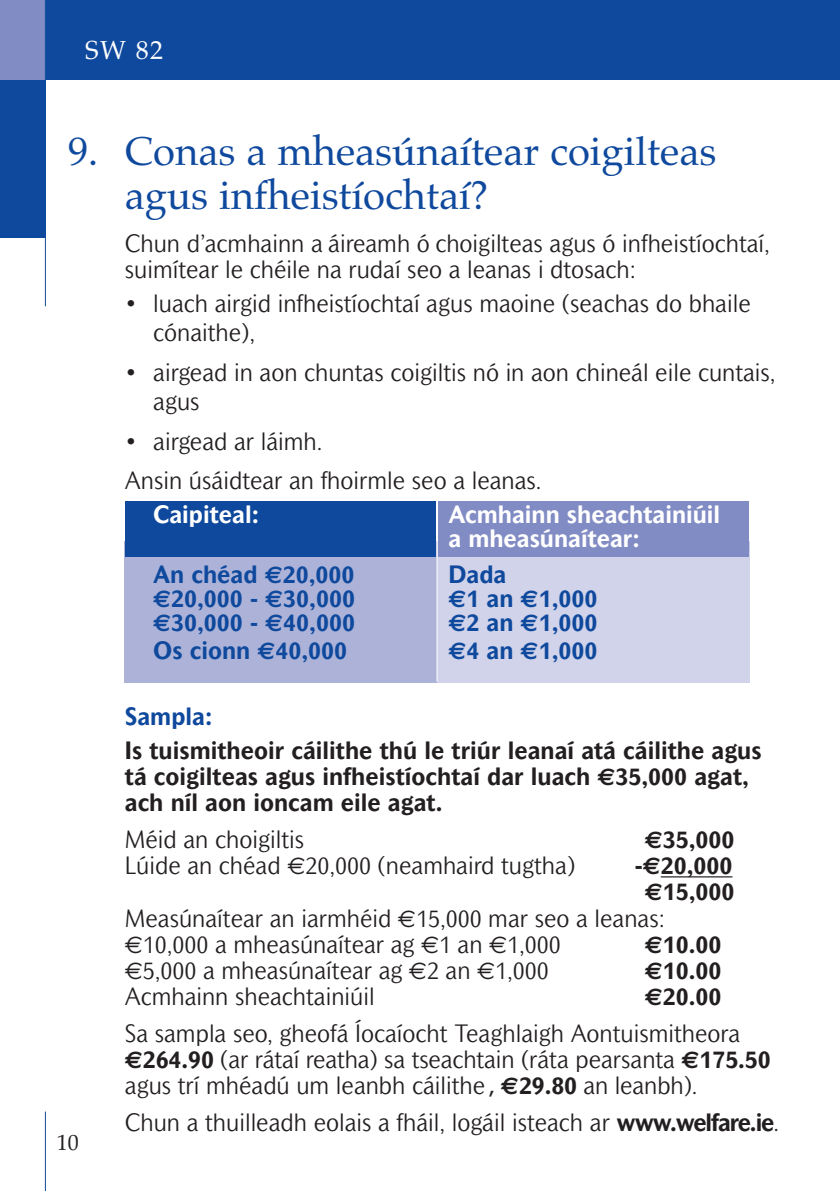
<style>
.page{position:relative;width:840px;height:1191px;background:#fff}
.page>*{position:absolute;margin:0;border:0;box-sizing:border-box;transform-origin:0 0}
.t1{font:40px/44px "Palatino";color:#0f499d}
.t2{font:26px "Palatino";color:#fff}
.t3{font:300 24px/26px "Mahsuri Sans";color:#231f20}
.t4{font:700 24px/26px "Mahsuri Sans";color:#231f20}
.t5{font:700 24px "Mahsuri Sans";color:#0f499d}
.t6{font:700 24px/24px "Mahsuri Sans";color:#fff}
.t7{font:22px "Palatino";color:#231f20}
.s1{font-weight:400}
.s2{font-family:"Euro Sans"}
.s3{font-family:"Euro Sans";font-weight:400}
.s4{font-family:"Euro Sans";font-weight:700}
.s5{font-weight:700}
.s6{font-family:"Courier";font-weight:400}
</style>
<div class="page">
<hr style="left:660px;top:876px;width:72px;height:1px;background:#231f20">
<div style="left:45px;top:0;width:794px;height:79px;background:#0f499d"></div>
<div style="left:0;top:79px;width:45px;height:159px;background:#0f499d"></div>
<hr style="left:45px;top:1111px;width:1px;height:80px;background:#0f499d">
<div style="left:0;top:0;width:45px;height:79px;background:#828cc4"></div>
<hr style="left:45px;top:0;width:1px;height:306px;background:#0f499d">
<div style="left:437px;top:541px;width:311px;height:141px;background:#d0d3e9"></div>
<div style="left:125px;top:541px;width:312px;height:141px;background:#adb3d8"></div>
<div style="left:125px;top:502px;width:310px;height:55px;background:#0f499d"></div>
<div style="left:438px;top:502px;width:310px;height:55px;background:#828cc4"></div>
<hr style="left:436px;top:502px;width:1px;height:179px;background:#fff">
<p class="t2" style="left:85px;top:35px;width:79px">SW 82</p>
<h1 class="t1" style="left:125px;top:130px;width:592px;text-indent:-57px">9. Conas a mheasúnaítear coigilteas agus infheistíochtaí?</h1>
<p class="t3" style="left:125px;top:233px;width:646px">Chun d’acmhainn a áireamh ó choigilteas agus ó infheistíochtaí, suimítear le chéile na rudaí seo a leanas i dtosach:</p>
<p class="t3" style="left:153px;top:291px;width:598px;line-height:28.8px;text-indent:-28px"><span class="s1">•</span> luach airgid infheistíochtaí agus maoine (seachas do bhaile cónaithe),</p>
<p class="t3" style="left:153px;top:360px;width:623px;line-height:28.8px;text-indent:-28px"><span class="s1">•</span> airgead in aon chuntas coigiltis nó in aon chineál eile cuntais, agus</p>
<p class="t3" style="left:125px;top:423px;width:418px;line-height:39.4px"><span class="s1">•</span> airgead ar láimh.<br>Ansin úsáidtear an fhoirmle seo a leanas.</p>
<p class="t7" style="left:57px;top:1130px;width:23px">10</p>
<p class="t6" style="left:153px;top:504px;width:107px">Caipiteal:</p>
<p class="t6" style="left:448px;top:504px;width:273px">Acmhainn sheachtainiúil a mheasúnaítear:</p>
<p class="t5" style="left:153px;top:565px;width:203px">An chéad <span class="s2">€</span>20,000</p>
<p class="t5" style="left:448px;top:565px;width:59px">Dada</p>
<p class="t5" style="left:153px;top:589px;width:203px"><span class="s2">€</span>20,000 - <span class="s2">€</span>30,000</p>
<p class="t5" style="left:448px;top:589px;width:150px"><span class="s2">€</span>1 an <span class="s2">€</span>1,000</p>
<p class="t5" style="left:153px;top:613px;width:203px"><span class="s2">€</span>30,000 - <span class="s2">€</span>40,000</p>
<p class="t5" style="left:448px;top:613px;width:150px"><span class="s2">€</span>2 an <span class="s2">€</span>1,000</p>
<p class="t5" style="left:153px;top:641px;width:195px">Os cionn <span class="s2">€</span>40,000</p>
<p class="t5" style="left:448px;top:641px;width:150px"><span class="s2">€</span>4 an <span class="s2">€</span>1,000</p>
<p class="t5" style="left:125px;top:707px;width:89px">Sampla:</p>
<p class="t4" style="left:125px;top:739px;width:638px">Is tuismitheoir cáilithe thú le triúr leanaí atá cáilithe agus tá coigilteas agus infheistíochtaí dar luach <span class="s2">€</span>35,000 agat, ach níl aon ioncam eile agat.</p>
<p class="t3" style="left:125px;top:828px;width:181px">Méid an choigiltis</p>
<p class="t4" style="left:644px;top:828px;width:91px"><span class="s2">€</span>35,000</p>
<p class="t3" style="left:125px;top:854px;width:451px">Lúide an chéad <span class="s3">€</span>20,000 (neamhaird tugtha)</p>
<p class="t4" style="left:634px;top:854px;width:99px">-<span class="s2">€</span>20,000</p>
<p class="t4" style="left:644px;top:880px;width:91px"><span class="s2">€</span>15,000</p>
<p class="t3" style="left:125px;top:906px;width:541px">Measúnaítear an iarmhéid <span class="s3">€</span>15,000 mar seo a leanas:</p>
<p class="t3" style="left:125px;top:932px;width:437px"><span class="s3">€</span>10,000 a mheasúnaítear ag <span class="s3">€</span>1 an <span class="s3">€</span>1,000</p>
<p class="t4" style="left:644px;top:932px;width:78px"><span class="s2">€</span>10.00</p>
<p class="t3" style="left:125px;top:958px;width:425px"><span class="s3">€</span>5,000 a mheasúnaítear ag <span class="s3">€</span>2 an <span class="s3">€</span>1,000</p>
<p class="t4" style="left:644px;top:958px;width:78px"><span class="s2">€</span>10.00</p>
<p class="t3" style="left:125px;top:984px;width:251px">Acmhainn sheachtainiúil</p>
<p class="t3" style="left:125px;top:979px;width:616px;line-height:37.4px;text-indent:519px"><span class="s4">€</span><span class="s5">20.00<br></span>Sa sampla seo, gheofá Íocaíocht Teaghlaigh Aontuismitheora</p>
<p class="t3" style="left:125px;top:1048px;width:647px"><span class="s4">€</span><span class="s5">264.90</span> (ar rátaí reatha) sa tseachtain (ráta pearsanta <span class="s4">€</span><span class="s5">175.50 </span>agus trí mhéadú um leanbh cáilithe<span class="s6">,</span><span class="s4">€</span><span class="s5">29.80</span> an leanbh).</p>
<p class="t3" style="left:125px;top:1111px;width:655px">Chun a thuilleadh eolais a fháil, logáil isteach ar <span class="s5">www.welfare.ie</span>.</p>
</div>
